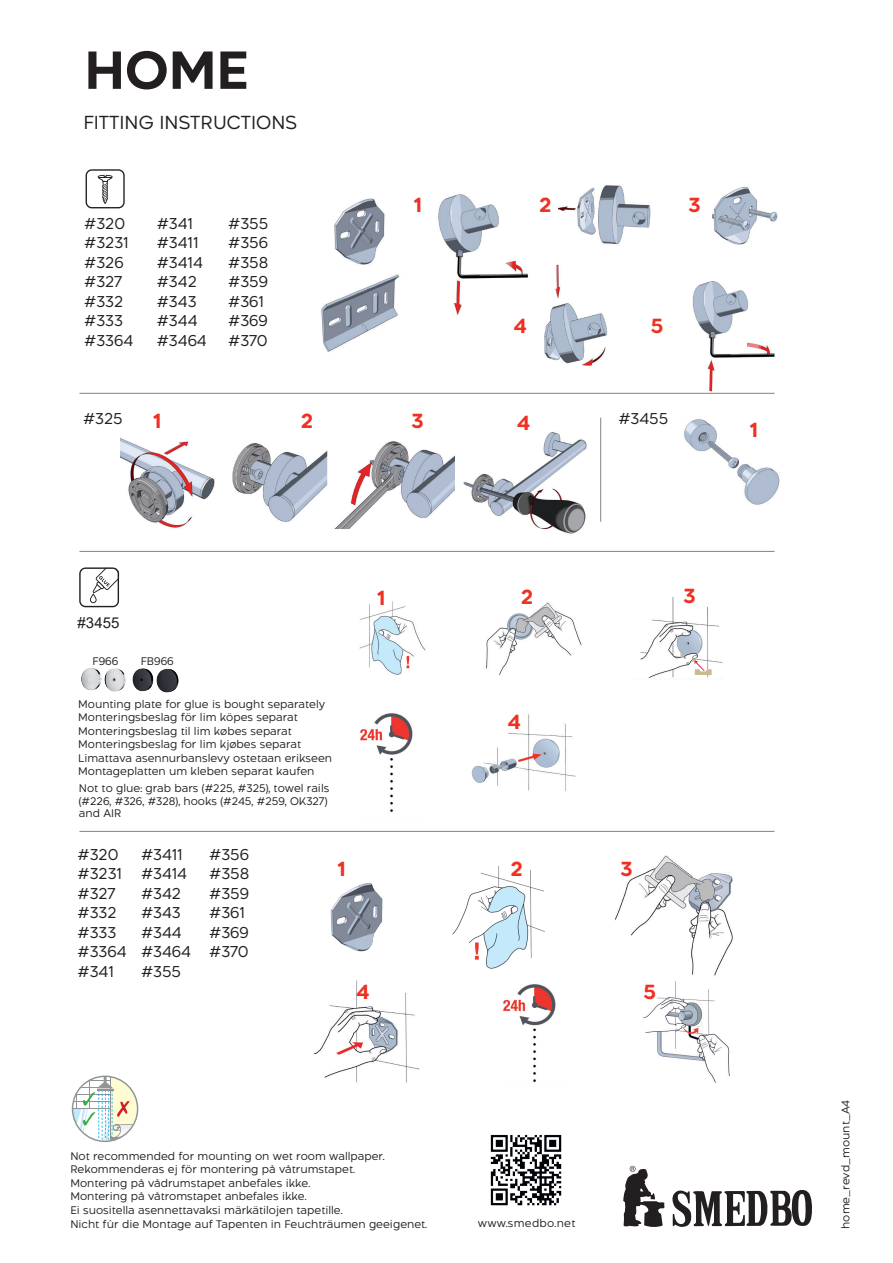
<style>
.page{position:relative;width:893px;height:1263px;background:#fff}
.page>*{position:absolute;margin:0;border:0;box-sizing:border-box;transform-origin:0 0}
.t1{font:700 51px "Aftika";color:#231f20}
.t2{font:700 19.5px "Aftika";color:#ef3122}
.t3{font:300 18px "Aftika";color:#231f20}
.t4{font:300 15px/19.5px "Aftika";color:#231f20}
.t5{font:15px "Arial";color:#231f20}
.t6{font:300 10.5px/13.5px "Aftika";color:#231f20}
.t7{font:300 10.5px "Aftika";letter-spacing:.025em;color:#231f20}
</style>
<div class="page">
<img style="left:438px;top:194px;width:90px;height:121px">
<img style="left:559px;top:185px;width:92px;height:60px">
<img style="left:713px;top:186px;width:65px;height:59px">
<img style="left:540px;top:264px;width:106px;height:129px">
<img style="left:685px;top:281px;width:90px;height:113px">
<img style="left:321px;top:198px;width:78px;height:154px">
<img style="left:120px;top:438px;width:95px;height:90px">
<img style="left:334px;top:441px;width:121px;height:88px">
<img style="left:232px;top:443px;width:95px;height:79px">
<img style="left:463px;top:432px;width:124px;height:102px">
<svg style="left:525px;top:301px;width:3px;height:9px"></svg>
<hr style="left:80px;top:831px;width:694px;height:1px;background:#808285">
<hr style="left:80px;top:551px;width:694px;height:1px;background:#808285">
<img style="left:684px;top:419px;width:96px;height:86px">
<hr style="left:600px;top:418px;width:1px;height:104px;background:#808285">
<svg style="left:78px;top:566px;width:42px;height:43px"></svg>
<svg style="left:79px;top:567px;width:40px;height:40px"></svg>
<img style="left:81px;top:668px;width:21px;height:22px">
<hr style="left:80px;top:393px;width:694px;height:1px;background:#808285">
<img style="left:503px;top:984px;width:53px;height:98px">
<img style="left:452px;top:874px;width:93px;height:95px">
<img style="left:330px;top:883px;width:53px;height:69px">
<img style="left:614px;top:855px;width:119px;height:121px">
<img style="left:313px;top:980px;width:107px;height:103px">
<img style="left:643px;top:981px;width:87px;height:102px">
<img style="left:360px;top:729px;width:12px;height:12px">
<img style="left:372px;top:713px;width:255px;height:161px">
<svg style="left:489px;top:765px;width:14px;height:9px"></svg>
<img style="left:486px;top:602px;width:96px;height:73px">
<img style="left:359px;top:601px;width:67px;height:74px">
<img style="left:640px;top:597px;width:83px;height:81px">
<svg style="left:84px;top:168px;width:42px;height:42px"></svg>
<svg style="left:86px;top:169px;width:39px;height:39px"></svg>
<svg style="left:623px;top:1166px;width:42px;height:61px"></svg>
<svg style="left:672px;top:1190px;width:140px;height:37px"></svg>
<svg style="left:72px;top:1075px;width:66px;height:67px"></svg>
<img style="left:490px;top:1134px;width:72px;height:72px">
<img style="left:133px;top:668px;width:21px;height:23px">
<svg style="left:680px;top:652px;width:5px;height:5px"></svg>
<svg style="left:691px;top:658px;width:21px;height:17px"></svg>
<h1 class="t1" style="left:84px;top:39px;width:165px">HOME</h1>
<h3 class="t3" style="left:83px;top:112px;width:215px">FITTING INSTRUCTIONS</h3>
<h3 class="t4" style="left:84px;top:214px;width:51px">#320 #3231 #326 #327 #332 #333 #3364</h3>
<h3 class="t4" style="left:157px;top:214px;width:52px">#341 #3411 #3414 #342 #343 #344 #3464</h3>
<h3 class="t4" style="left:228px;top:214px;width:42px">#355 #356 #358 #359 #361 #369 #370</h3>
<h2 class="t2" style="left:414px;top:193px;width:10px">1</h2>
<h2 class="t2" style="left:539px;top:193px;width:14px">2</h2>
<h2 class="t2" style="left:689px;top:193px;width:14px">3</h2>
<h2 class="t2" style="left:514px;top:314px;width:14px">4</h2>
<h2 class="t2" style="left:651px;top:314px;width:14px">5</h2>
<h3 class="t4" style="left:83px;top:410px;width:41px">#325</h3>
<h3 class="t4" style="left:618px;top:410px;width:51px">#3455</h3>
<h2 class="t2" style="left:153px;top:409px;width:10px">1</h2>
<h2 class="t2" style="left:301px;top:409px;width:14px">2</h2>
<h2 class="t2" style="left:411px;top:409px;width:14px">3</h2>
<h2 class="t2" style="left:517px;top:411px;width:14px">4</h2>
<h2 class="t2" style="left:750px;top:418px;width:10px">1</h2>
<h3 class="t5" style="left:78px;top:612px;width:43px">#3455</h3>
<p class="t6" style="left:93px;top:655px;width:27px">F966</p>
<p class="t6" style="left:141px;top:655px;width:34px">FB966</p>
<p class="t6" style="left:78px;top:697px;width:255px">Mounting plate for glue is bought separately Monteringsbeslag för lim köpes separat Monteringsbeslag til lim købes separat Monteringsbeslag for lim kjøbes separat Limattava asennurbanslevy ostetaan erikseen Montageplatten um kleben separat kaufen</p>
<p class="t6" style="left:79px;top:782px;width:252px;line-height:12.6px">Not to glue: grab bars (#225, #325), towel rails (#226, #326, #328), hooks (#245, #259, OK327) and AIR</p>
<h2 class="t2" style="left:377px;top:586px;width:10px">1</h2>
<h2 class="t2" style="left:521px;top:585px;width:14px">2</h2>
<h2 class="t2" style="left:683px;top:584px;width:14px">3</h2>
<h2 class="t2" style="left:508px;top:710px;width:14px">4</h2>
<h3 class="t4" style="left:77px;top:845px;width:51px">#320 #3231 #327 #332 #333 #3364 #341</h3>
<h3 class="t4" style="left:141px;top:845px;width:52px">#3411 #3414 #342 #343 #344 #3464 #355</h3>
<h3 class="t4" style="left:209px;top:845px;width:42px">#356 #358 #359 #361 #369 #370</h3>
<h2 class="t2" style="left:338px;top:857px;width:10px">1</h2>
<h2 class="t2" style="left:510px;top:857px;width:14px">2</h2>
<h2 class="t2" style="left:620px;top:857px;width:14px">3</h2>
<h2 class="t2" style="left:357px;top:980px;width:14px">4</h2>
<h2 class="t2" style="left:643px;top:980px;width:14px">5</h2>
<p class="t6" style="left:70px;top:1150px;width:358px">Not recommended for mounting on wet room wallpaper.<br>Rekommenderas ej för montering på våtrumstapet.<br>Montering på vådrumstapet anbefales ikke.<br>Montering på våtromstapet anbefales ikke.<br>Ei suositella asennettavaksi märkätilojen tapetille.<br>Nicht fûr die Montage auf Tapenten in Feuchträumen geeigenet.</p>
<p class="t7" style="left:478px;top:1217px;width:99px">www.smedbo.net</p>
<p class="t6" style="left:839px;top:1229px;width:131px;rotate:-90deg">home_revd_mount_A4</p>
</div>
